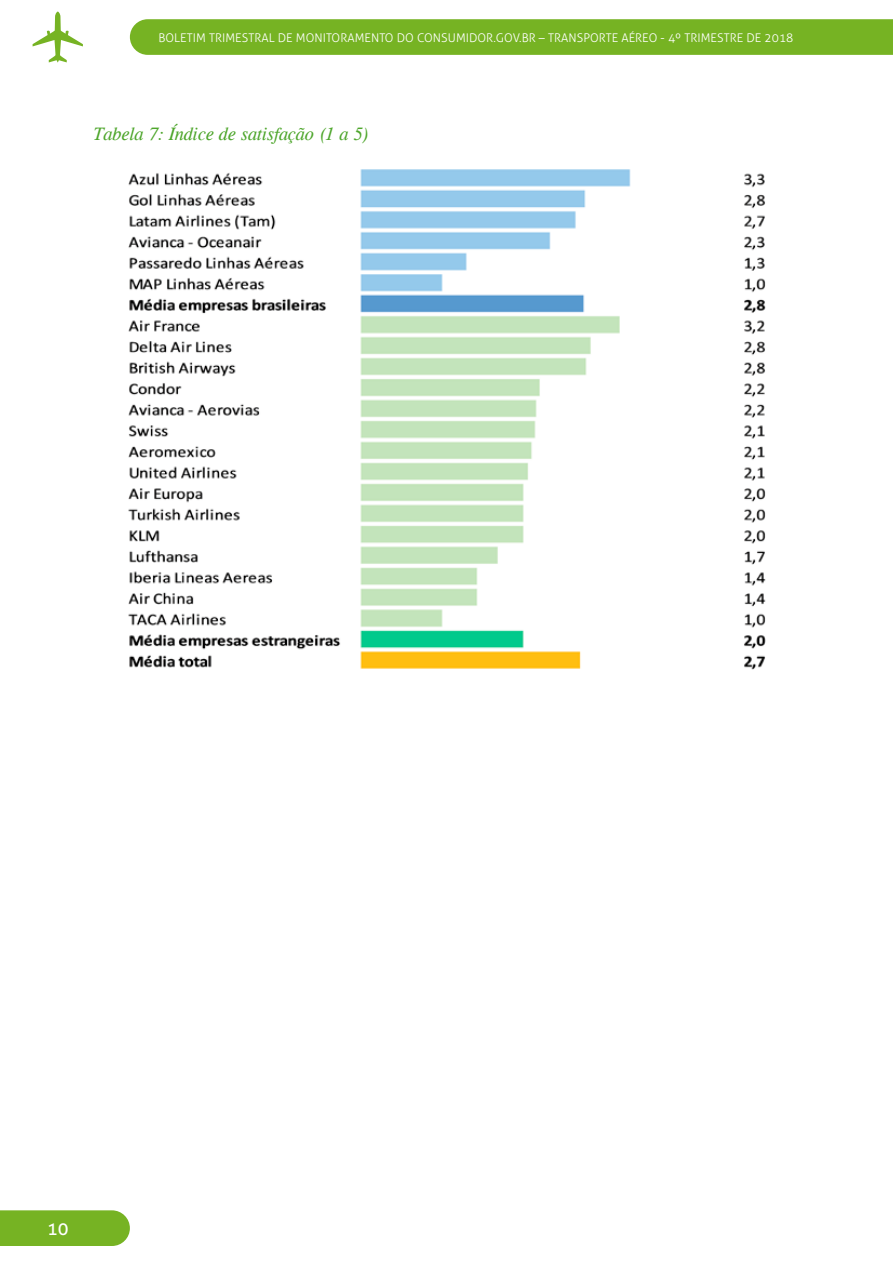
<style>
.page{position:relative;width:893px;height:1263px;background:#fff}
.page>*{position:absolute;margin:0;border:0;box-sizing:border-box;transform-origin:0 0}
.t1{font:italic 18px "CG Times";color:#4ea62c}
.t2{font:18px "Aller";color:#fff}
.t3{font:300 12px "Aller";letter-spacing:.005em;color:#fff}
</style>
<div class="page">
<div style="left:130px;top:19px;width:763px;height:36px;background:#76b323"></div>
<div style="left:0;top:1210px;width:130px;height:36px;background:#76b323"></div>
<svg style="left:33px;top:12px;width:50px;height:50px"></svg>
<img style="left:128px;top:169px;width:638px;height:501px">
<p class="t3" style="left:158px;top:31px;width:637px">BOLETIM TRIMESTRAL DE MONITORAMENTO DO CONSUMIDOR.GOV.BR – TRANSPORTE AÉREO - 4º TRIMESTRE DE 2018</p>
<h1 class="t1" style="left:94px;top:124px;width:277px">Tabela 7: Índice de satisfação (1 a 5)</h1>
<h1 class="t2" style="left:47px;top:1218px;width:23px">10</h1>
</div>
